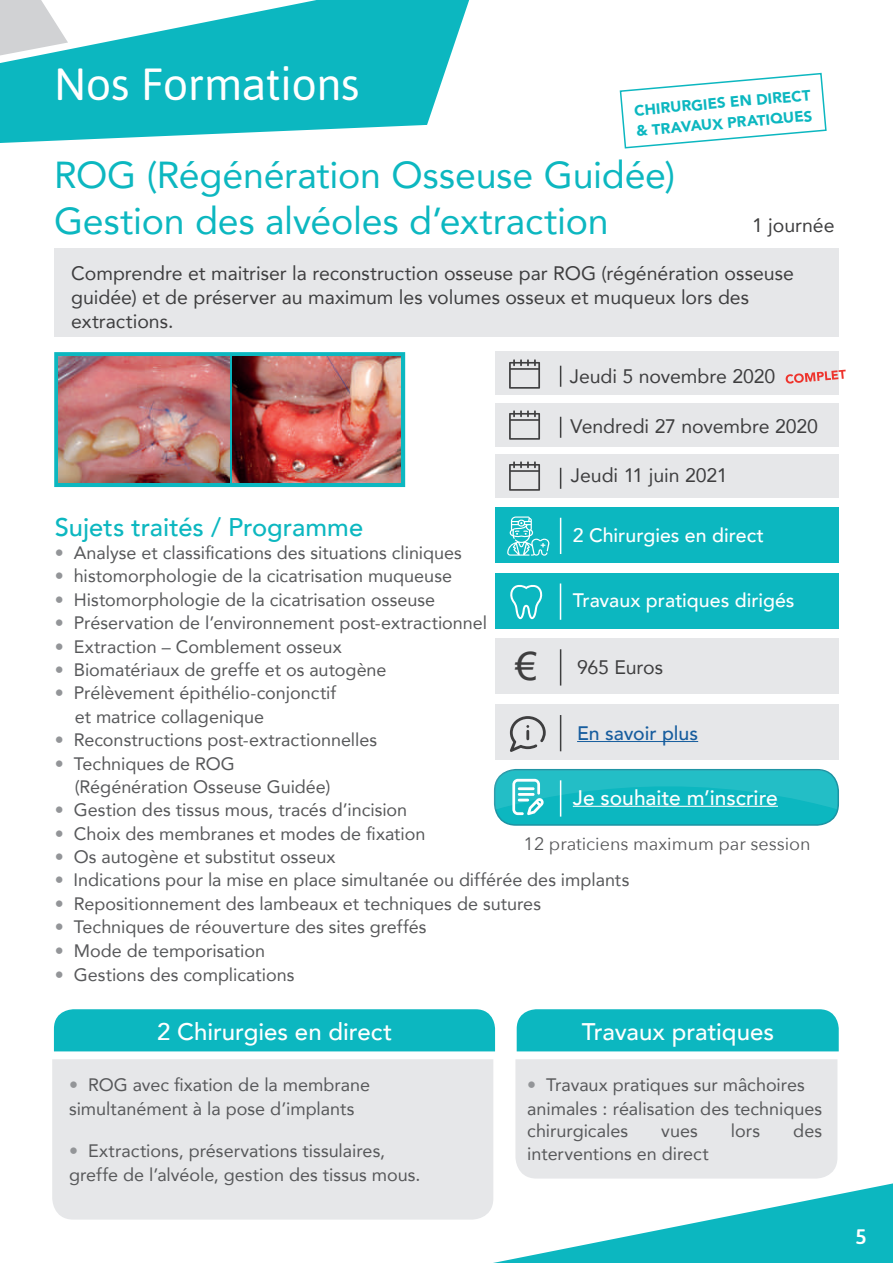
<style>
.page{position:relative;width:893px;height:1263px;background:#fff}
.page>*{position:absolute;margin:0;border:0;box-sizing:border-box;transform-origin:0 0}
.t1{font:45px "Asap";letter-spacing:-.01em;color:#fff}
.t2{font:39px "Arial";color:#3e3e3f}
.t3{font:37.5px/46.5px "Avenir";letter-spacing:-.005em;color:#0cb7c0}
.t4{font:500 25.5px "Avenir";color:#0cb7c0}
.t5{font:500 24px "Avenir";color:#fff}
.t6{font:500 21px "Avenir";color:#fff}
.t7{font:500 21px "Asap";color:#fff}
.t8{font:19.5px/24px "Avenir";color:#3e3e3f}
.t9{font:500 19.5px "Avenir";color:#fff}
.t10{font:500 19.5px "Avenir";color:#175d9e}
.t11{font:18px/23.4px "Avenir";color:#57585a}
.t12{font:18px "Avenir Next";color:#57585a}
.t13{font:900 15px/20.7px "Avenir";color:#0cb7c0}
.s1{color:#939598}
</style>
<div class="page">
<div style="left:54px;top:1009px;width:441px;height:42px;background:#0cb7c0"></div>
<div style="left:517px;top:1009px;width:322px;height:42px;background:#0cb7c0"></div>
<div style="left:52px;top:1059px;width:441px;height:160px;background:#e6e7e9"></div>
<div style="left:495px;top:352px;width:344px;height:43px;background:#e6e7e9"></div>
<div style="left:495px;top:403px;width:344px;height:43px;background:#e6e7e9"></div>
<div style="left:495px;top:454px;width:344px;height:43px;background:#e6e7e9"></div>
<div style="left:495px;top:507px;width:344px;height:55px;background:#0cb7c0"></div>
<div style="left:495px;top:573px;width:344px;height:55px;background:#0cb7c0"></div>
<div style="left:495px;top:639px;width:344px;height:55px;background:#e6e7e9"></div>
<div style="left:495px;top:704px;width:344px;height:56px;background:#e6e7e9"></div>
<svg style="left:0;top:0;width:469px;height:143px;fill:#0cb7c0"></svg>
<svg style="left:619px;top:72px;width:208px;height:77px"></svg>
<svg style="left:0;top:0;width:68px;height:55px"></svg>
<div style="left:54px;top:352px;width:351px;height:135px;background:#0cb7c0;border:4px solid #0cb7c0"></div>
<img style="left:59px;top:357px;width:171px;height:125px">
<img style="left:232px;top:357px;width:169px;height:125px">
<div style="left:55px;top:248px;width:784px;height:89px;background:#e6e7e9"></div>
<hr style="left:577px;top:741px;width:121px;height:1px;background:#175d9e">
<svg style="left:509px;top:359px;width:31px;height:30px"></svg>
<svg style="left:509px;top:410px;width:31px;height:30px"></svg>
<svg style="left:509px;top:461px;width:31px;height:30px"></svg>
<svg style="left:507px;top:516px;width:42px;height:40px"></svg>
<svg style="left:560px;top:366px;width:1px;height:21px"></svg>
<svg style="left:560px;top:417px;width:1px;height:21px"></svg>
<svg style="left:560px;top:468px;width:1px;height:21px"></svg>
<hr style="left:560px;top:518px;width:1px;height:36px;background:#fff">
<hr style="left:560px;top:583px;width:1px;height:37px;background:#fff">
<hr style="left:560px;top:649px;width:1px;height:36px;background:#3e3e3f">
<hr style="left:560px;top:715px;width:1px;height:36px;background:#3e3e3f">
<svg style="left:510px;top:584px;width:33px;height:35px"></svg>
<svg style="left:493px;top:1059px;width:400px;height:204px"></svg>
<svg style="left:510px;top:716px;width:36px;height:36px"></svg>
<div style="left:495px;top:770px;width:343px;height:55px;background:#0cb7c0;border-radius:21px"></div>
<div style="left:494px;top:769px;width:345px;height:57px;border:2px solid #1b93a3;border-radius:21px"></div>
<hr style="left:560px;top:780px;width:1px;height:37px;background:#fff">
<svg style="left:494px;top:768px;width:343px;height:47px"></svg>
<svg style="left:786px;top:370px;width:60px;height:14px"></svg>
<h1 class="t1" style="left:54px;top:55px;width:307px">Nos Formations</h1>
<p class="t13" style="left:633px;top:100px;width:178px;rotate:-5deg">CHIRURGIES EN DIRECT &amp; TRAVAUX PRATIQUES</p>
<h3 class="t3" style="left:54px;top:150px;width:623px">ROG (Régénération Osseuse Guidée)<br>Gestion des alvéoles d’extraction</h3>
<p class="t8" style="left:752px;top:213px;width:84px">1 journée</p>
<p class="t8" style="left:71px;top:261px;width:724px">Comprendre et maitriser la reconstruction osseuse par ROG (régénération osseuse guidée) et de préserver au maximum les volumes osseux et muqueux lors des extractions.</p>
<p class="t8" style="left:570px;top:364px;width:207px">Jeudi 5 novembre 2020</p>
<p class="t8" style="left:571px;top:414px;width:249px">Vendredi 27 novembre 2020</p>
<p class="t8" style="left:571px;top:463px;width:158px">Jeudi 11 juin 2021</p>
<h3 class="t4" style="left:55px;top:505px;width:310px">Sujets traités / Programme</h3>
<p class="t11" style="left:55px;top:541px;width:409px"><span class="s1">•</span> Analyse et classifications des situations cliniques</p>
<p class="t11" style="left:55px;top:564px;width:399px"><span class="s1">•</span> histomorphologie de la cicatrisation muqueuse</p>
<p class="t11" style="left:55px;top:587px;width:382px"><span class="s1">•</span> Histomorphologie de la cicatrisation osseuse</p>
<p class="t11" style="left:55px;top:611px;width:434px"><span class="s1">•</span> Préservation de l’environnement post-extractionnel</p>
<p class="t11" style="left:55px;top:634px;width:288px"><span class="s1">•</span> Extraction – Comblement osseux</p>
<p class="t11" style="left:55px;top:657px;width:333px"><span class="s1">•</span> Biomatériaux de greffe et os autogène</p>
<p class="t11" style="left:75px;top:681px;width:263px;text-indent:-20px"><span class="s1">•</span> Prélèvement épithélio-conjonctif et matrice collagenique</p>
<p class="t11" style="left:55px;top:728px;width:324px"><span class="s1">•</span> Reconstructions post-extractionnelles</p>
<p class="t11" style="left:75px;top:751px;width:257px;text-indent:-20px"><span class="s1">•</span> Techniques de ROG (Régénération Osseuse Guidée)</p>
<p class="t11" style="left:55px;top:798px;width:354px"><span class="s1">•</span> Gestion des tissus mous, tracés d’incision</p>
<p class="t11" style="left:55px;top:821px;width:372px"><span class="s1">•</span> Choix des membranes et modes de fixation</p>
<p class="t11" style="left:55px;top:844px;width:282px"><span class="s1">•</span> Os autogène et substitut osseux</p>
<p class="t11" style="left:55px;top:868px;width:576px"><span class="s1">•</span> Indications pour la mise en place simultanée ou différée des implants</p>
<p class="t11" style="left:55px;top:891px;width:488px"><span class="s1">•</span> Repositionnement des lambeaux et techniques de sutures</p>
<p class="t11" style="left:55px;top:915px;width:373px"><span class="s1">•</span> Techniques de réouverture des sites greffés</p>
<p class="t11" style="left:55px;top:938px;width:212px"><span class="s1">•</span> Mode de temporisation</p>
<p class="t11" style="left:55px;top:962px;width:241px"><span class="s1">•</span> Gestions des complications</p>
<p class="t9" style="left:573px;top:518px;width:193px">2 Chirurgies en direct</p>
<p class="t9" style="left:573px;top:584px;width:223px">Travaux pratiques dirigés</p>
<h2 class="t2" style="left:515px;top:640px;width:23px">€</h2>
<p class="t8" style="left:577px;top:655px;width:87px">965 Euros</p>
<p class="t10" style="left:577px;top:716px;width:123px">En savoir plus</p>
<p class="t6" style="left:573px;top:779px;width:207px">Je souhaite m’inscrire</p>
<p class="t12" style="left:524px;top:828px;width:289px">12 praticiens maximum par session</p>
<h3 class="t5" style="left:157px;top:1011px;width:237px">2 Chirurgies en direct</h3>
<h3 class="t5" style="left:582px;top:1011px;width:194px">Travaux pratiques</h3>
<p class="t11" style="left:69px;top:1072px;width:303px;line-height:24px"><span class="s1">•</span> ROG avec fixation de la membrane simultanément à la pose d’implants</p>
<p class="t11" style="left:527px;top:1072px;width:296px"><span class="s1">•</span> Travaux pratiques sur mâchoires animales : réalisation des techniques chirurgicales</p>
<p class="t11" style="left:661px;top:1119px;width:38px">vues</p>
<p class="t11" style="left:731px;top:1119px;width:31px">lors</p>
<p class="t11" style="left:793px;top:1119px;width:30px">des</p>
<p class="t11" style="left:527px;top:1141px;width:183px">interventions en direct</p>
<p class="t11" style="left:69px;top:1138px;width:353px;line-height:24px"><span class="s1">•</span> Extractions, préservations tissulaires, greffe de l’alvéole, gestion des tissus mous.</p>
<p class="t7" style="left:855px;top:1223px;width:13px">5</p>
</div>
